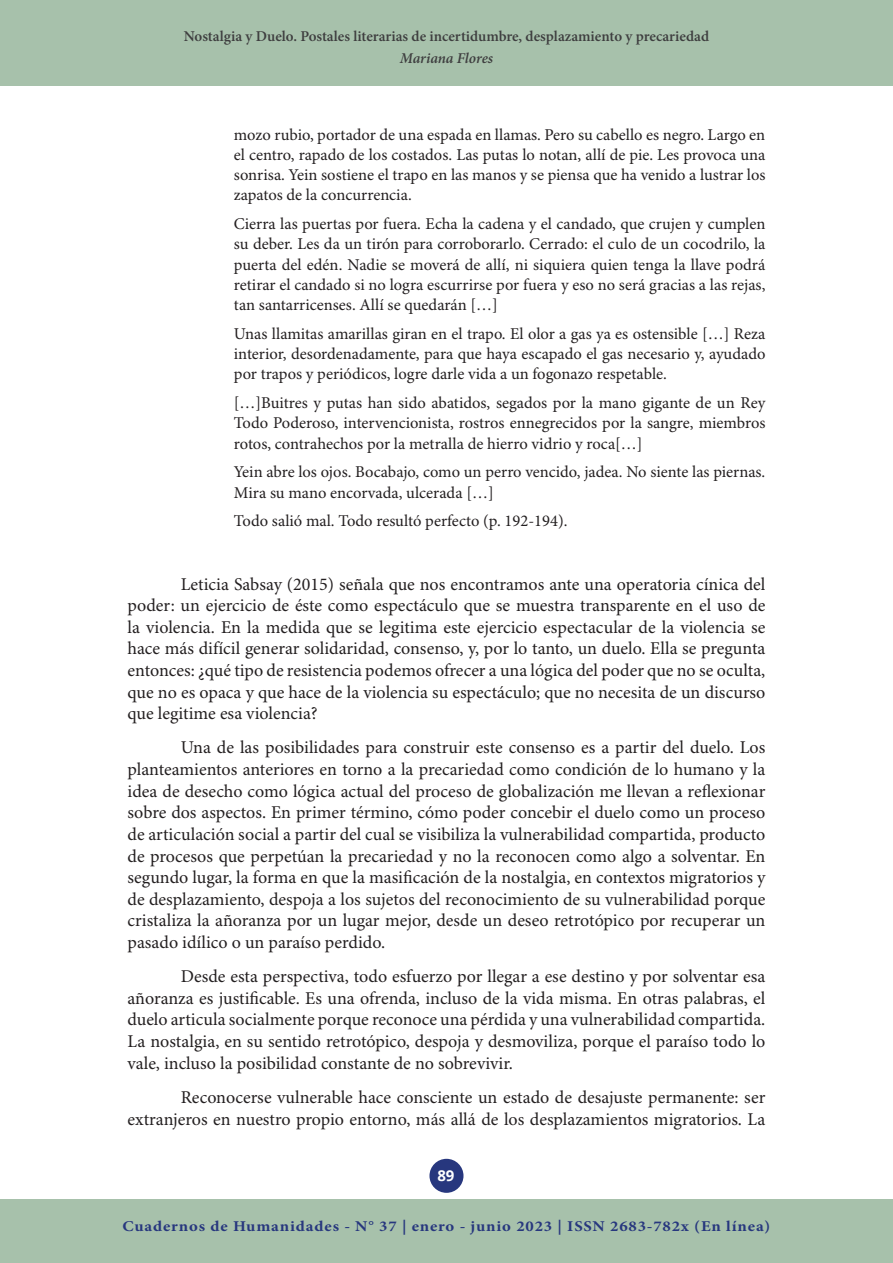
<style>
.page{position:relative;width:893px;height:1263px;background:#fff}
.page>*{position:absolute;margin:0;border:0;box-sizing:border-box;transform-origin:0 0}
.CUERPO{font:18px/21.6px "Minion Pro";color:#231f20;text-align:justify}
.CITA_CUERPO{font:16.5px/20.2px "Minion Pro";color:#231f20;text-align:justify}
.t1{font:600 15px "Minion Pro";color:#3e3e3f}
.t2{font:700 15px "Minion Pro";letter-spacing:.05em;color:#27377e;scale:1.11 1}
.t3{font:italic 600 15px "Minion Pro";letter-spacing:-.005em;color:#3e3e3f}
.t4{font:700 15px "Open Sans";color:#fff}
</style>
<div class="page">
<div style="left:429px;top:1159px;width:34px;height:34px;background:#27377e;border-radius:50%"></div>
<div style="left:0;top:0;width:893px;height:85px;background:#a7c1ab"></div>
<div style="left:0;top:1199px;width:893px;height:64px;background:#a7c1ab"></div>
<p class="t1" style="left:184px;top:26px;width:527px">Nostalgia y Duelo. Postales literarias de incertidumbre, desplazamiento y precariedad</p>
<p class="t3" style="left:400px;top:48px;width:95px">Mariana Flores</p>
<p class="CITA_CUERPO" style="left:234px;top:125px;width:533px">mozo rubio, portador de una espada en llamas. Pero su cabello es negro. Largo en el centro, rapado de los costados. Las putas lo notan, allí de pie. Les provoca una sonrisa. Yein sostiene el trapo en las manos y se piensa que ha venido a lustrar los zapatos de la concurrencia.</p>
<p class="CITA_CUERPO" style="left:234px;top:214px;width:533px">Cierra las puertas por fuera. Echa la cadena y el candado, que crujen y cumplen su deber. Les da un tirón para corroborarlo. Cerrado: el culo de un cocodrilo, la puerta del edén. Nadie se moverá de allí, ni siquiera quien tenga la llave podrá retirar el candado si no logra escurrirse por fuera y eso no será gracias a las rejas, tan santarricenses. Allí se quedarán […]</p>
<p class="CITA_CUERPO" style="left:234px;top:324px;width:533px">Unas llamitas amarillas giran en el trapo. El olor a gas ya es ostensible […] Reza interior, desordenadamente, para que haya escapado el gas necesario y, ayudado por trapos y periódicos, logre darle vida a un fogonazo respetable.</p>
<p class="CITA_CUERPO" style="left:234px;top:393px;width:533px">[…]Buitres y putas han sido abatidos, segados por la mano gigante de un Rey Todo Poderoso, intervencionista, rostros ennegrecidos por la sangre, miembros rotos, contrahechos por la metralla de hierro vidrio y roca[…]</p>
<p class="CITA_CUERPO" style="left:234px;top:463px;width:533px">Yein abre los ojos. Bocabajo, como un perro vencido, jadea. No siente las piernas.<br>Mira su mano encorvada, ulcerada […]</p>
<p class="CITA_CUERPO" style="left:234px;top:512px;width:335px">Todo salió mal. Todo resultó perfecto (p. 192-194).</p>
<p class="CUERPO" style="left:128px;top:574px;width:639px;text-indent:53px">Leticia Sabsay (2015) señala que nos encontramos ante una operatoria cínica del poder: un ejercicio de éste como espectáculo que se muestra transparente en el uso de la violencia. En la medida que se legitima este ejercicio espectacular de la violencia se hace más difícil generar solidaridad, consenso, y, por lo tanto, un duelo. Ella se pregunta entonces: ¿qué tipo de resistencia podemos ofrecer a una lógica del poder que no se oculta, que no es opaca y que hace de la violencia su espectáculo; que no necesita de un discurso que legitime esa violencia?</p>
<p class="CUERPO" style="left:128px;top:738px;width:639px;text-indent:53px">Una de las posibilidades para construir este consenso es a partir del duelo. Los planteamientos anteriores en torno a la precariedad como condición de lo humano y la idea de desecho como lógica actual del proceso de globalización me llevan a reflexionar sobre dos aspectos. En primer término, cómo poder concebir el duelo como un proceso de articulación social a partir del cual se visibiliza la vulnerabilidad compartida, producto de procesos que perpetúan la precariedad y no la reconocen como algo a solventar. En segundo lugar, la forma en que la masificación de la nostalgia, en contextos migratorios y de desplazamiento, despoja a los sujetos del reconocimiento de su vulnerabilidad porque cristaliza la añoranza por un lugar mejor, desde un deseo retrotópico por recuperar un pasado idílico o un paraíso perdido.</p>
<p class="CUERPO" style="left:128px;top:966px;width:639px;text-indent:53px">Desde esta perspectiva, todo esfuerzo por llegar a ese destino y por solventar esa añoranza es justificable. Es una ofrenda, incluso de la vida misma. En otras palabras, el duelo articula socialmente porque reconoce una pérdida y una vulnerabilidad compartida.<br>La nostalgia, en su sentido retrotópico, despoja y desmoviliza, porque el paraíso todo lo vale, incluso la posibilidad constante de no sobrevivir.</p>
<p class="CUERPO" style="left:128px;top:1087px;width:639px;text-align:right">Reconocerse vulnerable hace consciente un estado de desajuste permanente: ser extranjeros en nuestro propio entorno, más allá de los desplazamientos migratorios. La</p>
<p class="t4" style="left:437px;top:1165px;width:19px">89</p>
<p class="t2" style="left:122px;top:1216px;width:585px">Cuadernos de Humanidades - N° 37 | enero - junio 2023 | ISSN 2683-782x (En línea)</p>
</div>
